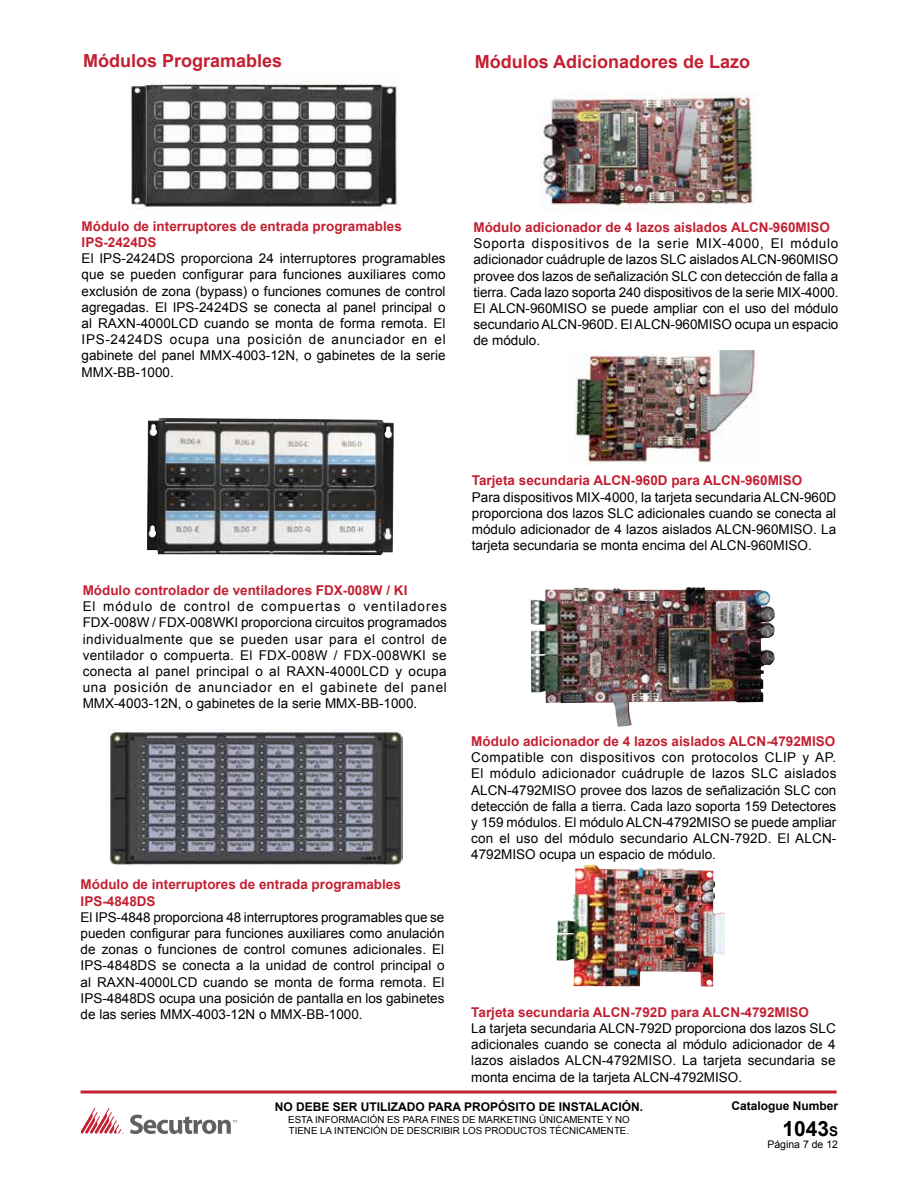
<style>
.page{position:relative;width:918px;height:1188px;background:#fff}
.page>*{position:absolute;margin:0;border:0;box-sizing:border-box;transform-origin:0 0}
.t1{font:700 21px "Arial";color:#000}
.t2{font:700 18px "Arial";color:#c32032}
.t3{font:13.5px/16.2px "Arial";color:#000;text-align:justify}
.t4{font:700 13.5px/16.2px "Arial";color:#c32032}
.t5{font:700 12px "Arial";color:#000}
.t6{font:10.5px "Arial";color:#000}
.t7{font:9.75px/11.7px "Arial";color:#000}
.s1{font-size:13.5px}
</style>
<div class="page">
<hr style="left:81px;top:1090px;width:756px;height:3px;background:#c32032">
<svg style="left:130px;top:1115px;width:107px;height:19px"></svg>
<svg style="left:81px;top:1108px;width:43px;height:26px"></svg>
<img style="left:131px;top:80px;width:266px;height:130px">
<img style="left:109px;top:729px;width:293px;height:136px">
<img style="left:540px;top:93px;width:216px;height:118px">
<img style="left:574px;top:350px;width:184px;height:115px">
<img style="left:531px;top:587px;width:244px;height:140px">
<img style="left:557px;top:865px;width:168px;height:122px">
<img style="left:147px;top:418px;width:247px;height:137px">
<h2 class="t2" style="left:83px;top:54px;width:201px">Módulos Programables</h2>
<h2 class="t2" style="left:475px;top:55px;width:277px">Módulos Adicionadores de Lazo</h2>
<p class="t4" style="left:82px;top:219px;width:322px">Módulo de interruptores de entrada programables<br>IPS-2424DS</p>
<p class="t3" style="left:82px;top:252px;width:366px">El IPS-2424DS proporciona 24 interruptores programables que se pueden configurar para funciones auxiliares como exclusión de zona (bypass) o funciones comunes de control agregadas. El IPS-2424DS se conecta al panel principal o al RAXN-4000LCD cuando se monta de forma remota. El IPS-2424DS ocupa una posición de anunciador en el gabinete del panel MMX-4003-12N, o gabinetes de la serie MMX-BB-1000.</p>
<p class="t4" style="left:473px;top:220px;width:358px">Módulo adicionador de 4 lazos aislados ALCN-960MISO</p>
<p class="t3" style="left:473px;top:237px;width:367px">Soporta dispositivos de la serie MIX-4000, El módulo adicionador cuádruple de lazos SLC aislados ALCN-960MISO provee dos lazos de señalización SLC con detección de falla a tierra. Cada lazo soporta 240 dispositivos de la serie MIX-4000.<br>El ALCN-960MISO se puede ampliar con el uso del módulo secundario ALCN-960D. El ALCN-960MISO ocupa un espacio de módulo.</p>
<p class="t4" style="left:83px;top:583px;width:326px">Módulo controlador de ventiladores FDX-008W / KI</p>
<p class="t3" style="left:83px;top:600px;width:366px">El módulo de control de compuertas o ventiladores FDX-008W / FDX-008WKI proporciona circuitos programados individualmente que se pueden usar para el control de ventilador o compuerta. El FDX-008W / FDX-008WKI se conecta al panel principal o al RAXN-4000LCD y ocupa una posición de anunciador en el gabinete del panel MMX-4003-12N, o gabinetes de la serie MMX-BB-1000.</p>
<p class="t4" style="left:81px;top:878px;width:322px">Módulo de interruptores de entrada programables<br>IPS-4848DS</p>
<p class="t3" style="left:81px;top:910px;width:366px">El IPS-4848 proporciona 48 interruptores programables que se pueden configurar para funciones auxiliares como anulación de zonas o funciones de control comunes adicionales. El IPS-4848DS se conecta a la unidad de control principal o al RAXN-4000LCD cuando se monta de forma remota. El IPS-4848DS ocupa una posición de pantalla en los gabinetes de las series MMX-4003-12N o MMX-BB-1000.</p>
<p class="t4" style="left:472px;top:474px;width:332px">Tarjeta secundaria ALCN-960D para ALCN-960MISO</p>
<p class="t3" style="left:472px;top:490px;width:366px">Para dispositivos MIX-4000, la tarjeta secundaria ALCN-960D proporciona dos lazos SLC adicionales cuando se conecta al módulo adicionador de 4 lazos aislados ALCN-960MISO. La tarjeta secundaria se monta encima del ALCN-960MISO.</p>
<p class="t4" style="left:471px;top:734px;width:366px">Módulo adicionador de 4 lazos aislados ALCN-4792MISO</p>
<p class="t3" style="left:471px;top:751px;width:367px">Compatible con dispositivos con protocolos CLIP y AP.<br>El módulo adicionador cuádruple de lazos SLC aislados ALCN-4792MISO provee dos lazos de señalización SLC con detección de falla a tierra. Cada lazo soporta 159 Detectores y 159 módulos. El módulo ALCN-4792MISO se puede ampliar con el uso del módulo secundario ALCN-792D. El ALCN-4792MISO ocupa un espacio de módulo.</p>
<p class="t4" style="left:471px;top:1005px;width:339px">Tarjeta secundaria ALCN-792D para ALCN-4792MISO</p>
<p class="t3" style="left:471px;top:1021px;width:366px">La tarjeta secundaria ALCN-792D proporciona dos lazos SLC adicionales cuando se conecta al módulo adicionador de 4 lazos aislados ALCN-4792MISO. La tarjeta secundaria se monta encima de la tarjeta ALCN-4792MISO.</p>
<p class="t5" style="left:275px;top:1102px;width:370px">NO DEBE SER UTILIZADO PARA PROPÓSITO DE INSTALACIÓN.</p>
<p class="t7" style="left:288px;top:1114px;width:343px">ESTA INFORMACIÓN ES PARA FINES DE MARKETING ÚNICAMENTE Y NO<br>TIENE LA INTENCIÓN DE DESCRIBIR LOS PRODUCTOS TÉCNICAMENTE.</p>
<p class="t5" style="left:731px;top:1102px;width:108px">Catalogue Number</p>
<h1 class="t1" style="left:782px;top:1120px;width:57px">1043<span class="s1">S</span></h1>
<p class="t6" style="left:767px;top:1140px;width:72px">Página 7 de 12</p>
</div>
